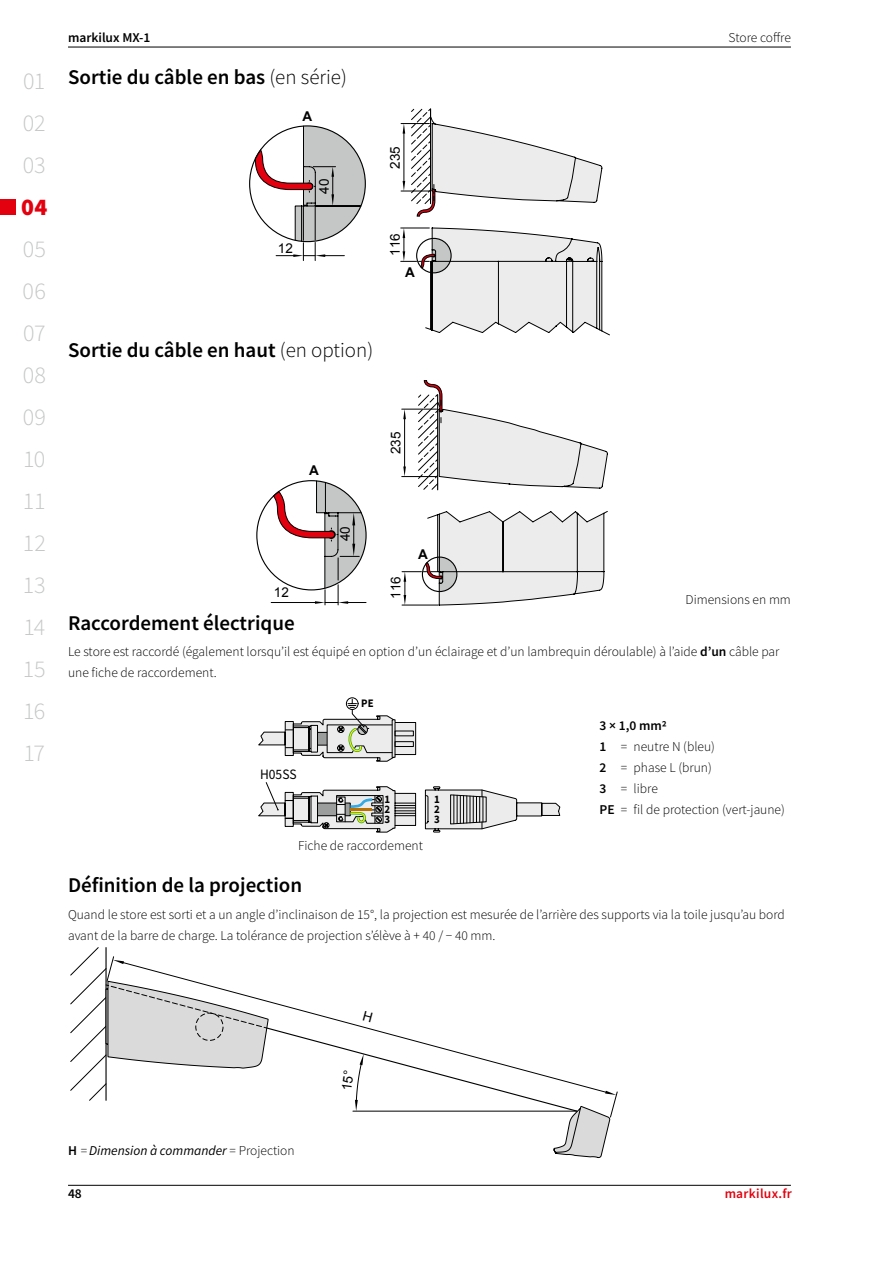
<style>
.page{position:relative;width:893px;height:1263px;background:#fff}
.page>*{position:absolute;margin:0;border:0;box-sizing:border-box;transform-origin:0 0}
.t1{font:300 24px/42px "Source Sans Pro";letter-spacing:-.005em;color:#c5c6c6;text-align:justify}
.t2{font:900 24px "Source Sans Pro";color:#e3000f}
.t3{font:600 21px "Source Sans Pro";color:#000}
.t4{font:14.4px "Source Sans Pro";color:#000;scale:.94 1}
.t5{font:300 13.5px/21px "Source Sans Pro";color:#000}
.t6{font:italic 13.5px "Source Sans Pro";color:#000}
.t7{font:13.5px "Arial";color:#000}
.t8{font:600 13.5px "Source Sans Pro";color:#000}
.t9{font:600 13.5px "Source Sans Pro";letter-spacing:.02em;color:#e3000f}
.t10{font:700 13.5px "Arial";color:#000}
.t11{font:700 11.55px/10.2px "Source Sans Pro";color:#000;scale:.94 1}
.s1{font-weight:300}
.s2{font-weight:600}
.s3{font-weight:600;font-style:normal}
.s4{font-weight:300;font-style:normal}
</style>
<div class="page">
<div style="left:0;top:199px;width:16px;height:16px;background:#e3000f"></div>
<hr style="left:68px;top:1185px;width:723px;height:1px;background:#000">
<hr style="left:68px;top:47px;width:723px;height:1px;background:#000">
<svg style="left:553px;top:1106px;width:57px;height:52px"></svg>
<svg style="left:605px;top:1091px;width:13px;height:27px"></svg>
<svg style="left:258px;top:697px;width:303px;height:136px"></svg>
<svg style="left:255px;top:109px;width:355px;height:227px"></svg>
<hr style="left:271px;top:602px;width:45px;height:1px;background:#000">
<svg style="left:272px;top:380px;width:336px;height:226px"></svg>
<svg style="left:70px;top:947px;width:508px;height:165px"></svg>
<h1 class="t1" style="left:23px;top:60px;width:24px">01<br>02<br>03</h1>
<h1 class="t2" style="left:21px;top:190px;width:28px">04</h1>
<h1 class="t1" style="left:23px;top:228px;width:25px">05<br>06<br>07<br>08<br>09<br>10<br>11<br>12<br>13<br>14<br>15<br>16<br>17</h1>
<p class="t8" style="left:68px;top:28px;width:84px">markilux MX-1</p>
<p class="t5" style="left:729px;top:27px;width:64px">Store coffre</p>
<h2 class="t3" style="left:68px;top:63px;width:280px">Sortie du câble en bas <span class="s1">(en série)</span></h2>
<p class="t10" style="left:303px;top:107px;width:11px">A</p>
<p class="t7" style="left:278px;top:239px;width:17px">12</p>
<p class="t7" style="left:315px;top:194px;width:17px;rotate:-90deg">40</p>
<p class="t7" style="left:386px;top:169px;width:24px;rotate:-90deg">235</p>
<p class="t7" style="left:386px;top:256px;width:24px;rotate:-90deg">116</p>
<p class="t10" style="left:405px;top:263px;width:11px">A</p>
<h2 class="t3" style="left:68px;top:336px;width:307px">Sortie du câble en haut <span class="s1">(en option)</span></h2>
<p class="t10" style="left:309px;top:461px;width:11px">A</p>
<p class="t7" style="left:274px;top:584px;width:17px">12</p>
<h2 class="t3" style="left:68px;top:609px;width:228px">Raccordement électrique</h2>
<p class="t7" style="left:336px;top:541px;width:17px;rotate:-90deg">40</p>
<p class="t7" style="left:387px;top:454px;width:24px;rotate:-90deg">235</p>
<p class="t7" style="left:387px;top:599px;width:24px;rotate:-90deg">116</p>
<p class="t10" style="left:418px;top:545px;width:11px">A</p>
<p class="t5" style="left:686px;top:589px;width:107px">Dimensions en mm</p>
<p class="t5" style="left:68px;top:641px;width:713px">Le store est raccordé (également lorsqu’il est équipé en option d’un éclairage et d’un lambrequin déroulable) à l’aide <span class="s2">d’un</span> câble par une fiche de raccordement.</p>
<p class="t4" style="left:260px;top:765px;width:40px">H05SS</p>
<p class="t11" style="left:361px;top:698px;width:15px">PE</p>
<p class="t11" style="left:385px;top:794px;width:8px">1</p>
<p class="t11" style="left:385px;top:804px;width:8px">2<br>3</p>
<p class="t11" style="left:434px;top:794px;width:8px;text-align:justify">1<br>2<br>3</p>
<p class="t5" style="left:298px;top:835px;width:126px">Fiche de raccordement</p>
<h2 class="t3" style="left:68px;top:872px;width:236px">Définition de la projection</h2>
<p class="t5" style="left:600px;top:715px;width:187px"><span class="s2">3 × 1,0 mm2<br>1</span> = neutre N (bleu)<br><span class="s2">2</span> = phase L (brun)<br><span class="s2">3</span> = libre<br><span class="s2">PE</span> = fil de protection (vert-jaune)</p>
<p class="t5" style="left:68px;top:904px;width:718px">Quand le store est sorti et a un angle d’inclinaison de 15°, la projection est mesurée de l’arrière des supports via la toile jusqu’au bord avant de la barre de charge. La tolérance de projection s’élève à + 40 / − 40 mm.</p>
<p class="t6" style="left:68px;top:1142px;width:228px"><span class="s3">H</span> <span class="s4">=</span> Dimension à commander <span class="s4">= Projection</span></p>
<p class="t8" style="left:68px;top:1185px;width:15px">48</p>
<p class="t9" style="left:725px;top:1185px;width:69px">markilux.fr</p>
</div>
